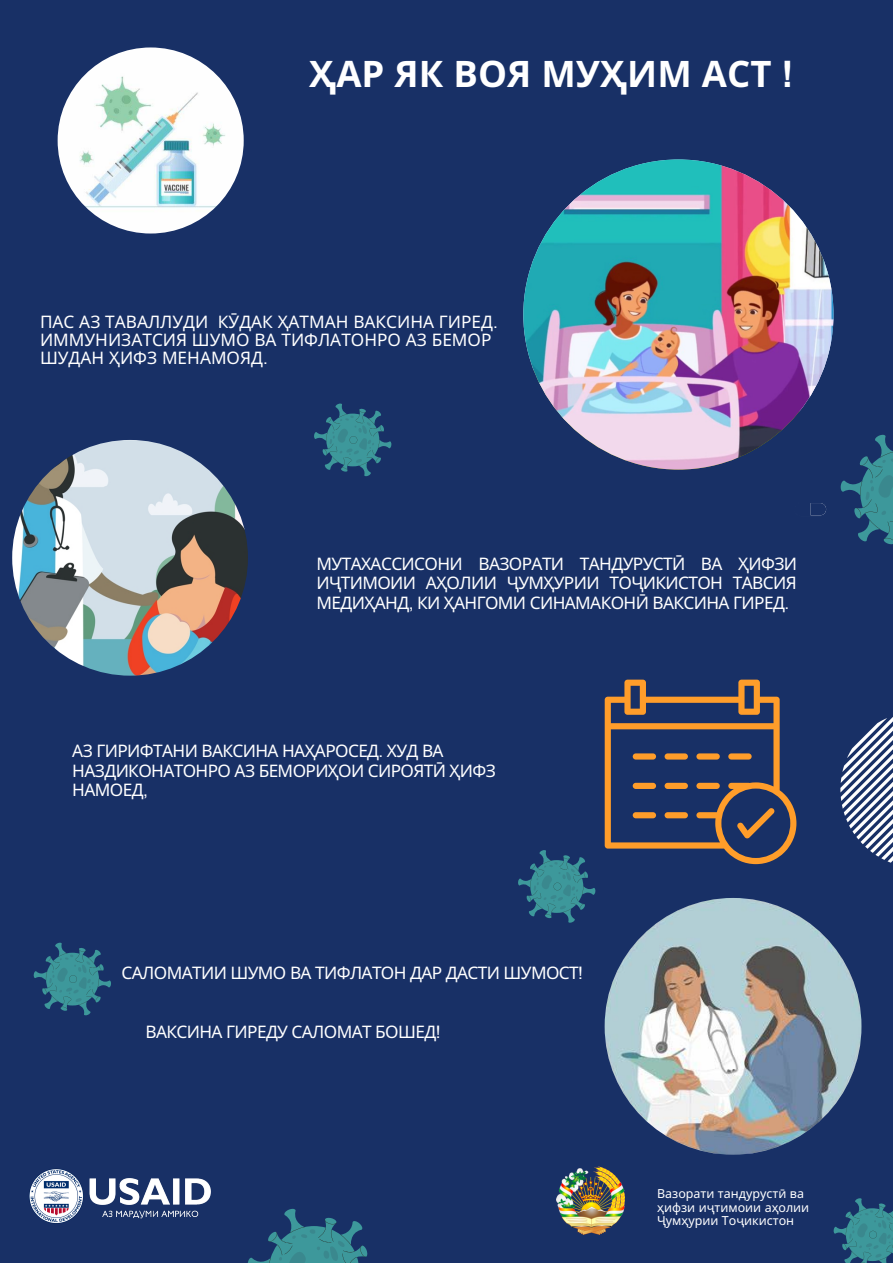
<style>
.page{position:relative;width:893px;height:1263px;background:#183066}
.page>*{position:absolute;margin:0;border:0;box-sizing:border-box;transform-origin:0 0}
.t1{font:700 36.45px "Noto Sans";color:#fff}
.t2{font:17.25px/19.6px "Noto Sans";letter-spacing:-.035em;color:#fff;text-align:justify}
.t3{font:17.25px/18px "Noto Sans";color:#fff}
.t4{font:12.45px "Noto Sans";color:#fff}
.s1{font-family:"Arial MT Pro"}
</style>
<div class="page">
<img style="left:58px;top:47px;width:186px;height:186px;border-radius:50%">
<svg style="left:840px;top:717px;width:53px;height:146px"></svg>
<svg style="left:605px;top:680px;width:191px;height:184px"></svg>
<div style="left:696px;top:783px;width:24px;height:6px;background:#ff9d2a;border-radius:3px"></div>
<div style="left:696px;top:753px;width:24px;height:6px;background:#ff9d2a;border-radius:3px"></div>
<div style="left:728px;top:753px;width:23px;height:6px;background:#ff9d2a;border-radius:3px"></div>
<div style="left:664px;top:753px;width:24px;height:6px;background:#ff9d2a;border-radius:3px"></div>
<div style="left:664px;top:783px;width:24px;height:6px;background:#ff9d2a;border-radius:3px"></div>
<div style="left:664px;top:812px;width:24px;height:6px;background:#ff9d2a;border-radius:3px"></div>
<div style="left:633px;top:783px;width:23px;height:6px;background:#ff9d2a;border-radius:3px"></div>
<div style="left:633px;top:812px;width:23px;height:6px;background:#ff9d2a;border-radius:3px"></div>
<div style="left:633px;top:753px;width:23px;height:6px;background:#ff9d2a;border-radius:3px"></div>
<svg style="left:816px;top:330px;width:17px;height:55px"></svg>
<img style="left:604px;top:898px;width:257px;height:257px;border-radius:50%">
<img style="left:12px;top:440px;width:236px;height:236px;border-radius:50%">
<svg style="left:518px;top:850px;width:77px;height:73px"></svg>
<svg style="left:34px;top:942px;width:77px;height:73px"></svg>
<svg style="left:247px;top:1208px;width:121px;height:55px"></svg>
<svg style="left:810px;top:434px;width:83px;height:111px"></svg>
<svg style="left:314px;top:403px;width:77px;height:73px"></svg>
<svg style="left:833px;top:1198px;width:60px;height:65px"></svg>
<img style="left:29px;top:1168px;width:182px;height:56px">
<img style="left:556px;top:1167px;width:68px;height:67px">
<img style="left:523px;top:159px;width:310px;height:311px;border-radius:50%">
<p class="t1" style="left:309px;top:48px;width:486px">ҲАР ЯК ВОЯ МУҲИМ АСТ <span class="s1">!</span></p>
<p class="t3" style="left:40px;top:312px;width:459px">ПАС АЗ ТАВАЛЛУДИ КӮДАК ҲАТМАН ВАКСИНА ГИРЕД<span class="s1">.</span></p>
<p class="t3" style="left:40px;top:330px;width:453px">ИММУНИЗАТСИЯ ШУМО ВА ТИФЛАТОНРО АЗ БЕМОР<br>ШУДАН ҲИФЗ МЕНАМОЯД<span class="s1">.</span></p>
<p class="t2" style="left:317px;top:553px;width:482px">МУТАХАССИСОНИ ВАЗОРАТИ ТАНДУРУСТӢ ВА ҲИФЗИ ИҶТИМОИИ АҲОЛИИ ҶУМҲУРИИ ТОҶИКИСТОН ТАВСИЯ МЕДИҲАНД<span class="s1">,</span> КИ ҲАНГОМИ СИНАМАКОНӢ ВАКСИНА ГИРЕД<span class="s1">.</span></p>
<p class="t2" style="left:72px;top:740px;width:425px;text-align:left">АЗ ГИРИФТАНИ ВАКСИНА НАҲАРОСЕД<span class="s1">.</span> ХУД ВА<br>НАЗДИКОНАТОНРО АЗ БЕМОРИҲОИ СИРОЯТӢ ҲИФЗ<br>НАМОЕД<span class="s1">,</span></p>
<p class="t2" style="left:122px;top:962px;width:463px">САЛОМАТИИ ШУМО ВА ТИФЛАТОН ДАР ДАСТИ ШУМОСТ<span class="s1">!</span></p>
<p class="t2" style="left:145px;top:1021px;width:296px">ВАКСИНА ГИРЕДУ САЛОМАТ БОШЕД<span class="s1">!</span></p>
<p class="t4" style="left:657px;top:1185px;width:148px">Вазорати тандурустӣ ва</p>
<p class="t4" style="left:657px;top:1198px;width:154px">ҳифзи иҷтимоии аҳолии</p>
<p class="t4" style="left:657px;top:1212px;width:138px">Ҷумҳурии Тоҷикистон</p>
</div>
